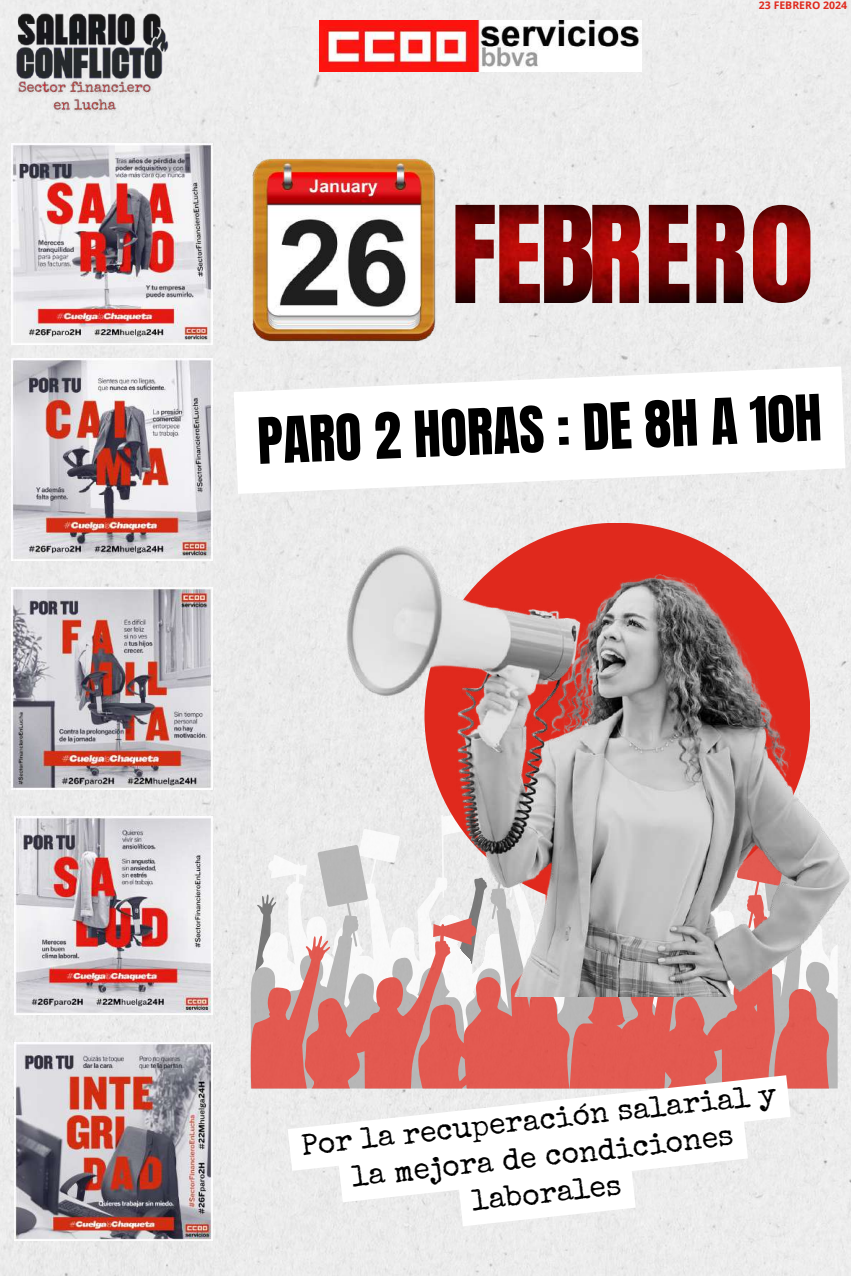
<style>
.page{position:relative;width:851px;height:1276px;background:#fff}
.page>*{position:absolute;margin:0;border:0;box-sizing:border-box;transform-origin:0 0}
.t1{font:54.15px "Anton";color:#000}
.t2{font:30px/36.8px "Special Elite";color:#000;text-align:center}
.t3{font:700 10.5px "Open Sans";color:#e0291d}
</style>
<div class="page">
<div style="left:0;top:0;width:850px;height:1276px;background:#ececec"></div>
<img style="left:319px;top:20px;width:322px;height:51px">
<img style="left:11px;top:588px;width:201px;height:201px">
<img style="left:14px;top:1043px;width:198px;height:198px">
<img style="left:11px;top:359px;width:201px;height:201px">
<img style="left:11px;top:143px;width:155px;height:201px">
<img style="left:14px;top:817px;width:198px;height:198px">
<svg style="left:251px;top:996px;width:167px;height:92px;background:#da6b64"></svg>
<svg style="left:418px;top:996px;width:356px;height:79px;background:#db6962"></svg>
<svg style="left:774px;top:996px;width:55px;height:92px;background:#d86e67"></svg>
<img style="left:0;top:0;width:183px;height:92px">
<img style="left:648px;top:205px;width:41px;height:98px">
<img style="left:544px;top:205px;width:96px;height:98px">
<img style="left:521px;top:205px;width:19px;height:98px">
<img style="left:753px;top:205px;width:57px;height:98px">
<img style="left:696px;top:205px;width:48px;height:98px">
<img style="left:243px;top:523px;width:607px;height:473px">
<img style="left:166px;top:66px;width:355px;height:355px">
<svg style="left:288px;top:1075px;width:510px;height:169px"></svg>
<img style="left:15px;top:78px;width:138px;height:36px">
<svg style="left:234px;top:366px;width:611px;height:128px"></svg>
<p class="t3" style="left:759px;top:-2px;width:90px">23 FEBRERO 2024</p>
<h1 class="t1" style="left:256px;top:400px;width:566px;rotate:-2deg">PARO 2 HORAS : DE 8H A 10H</h1>
<p class="t2" style="left:300px;top:1129px;width:479px;rotate:-6deg">Por la recuperación salarial y la mejora de condiciones laborales</p>
</div>
